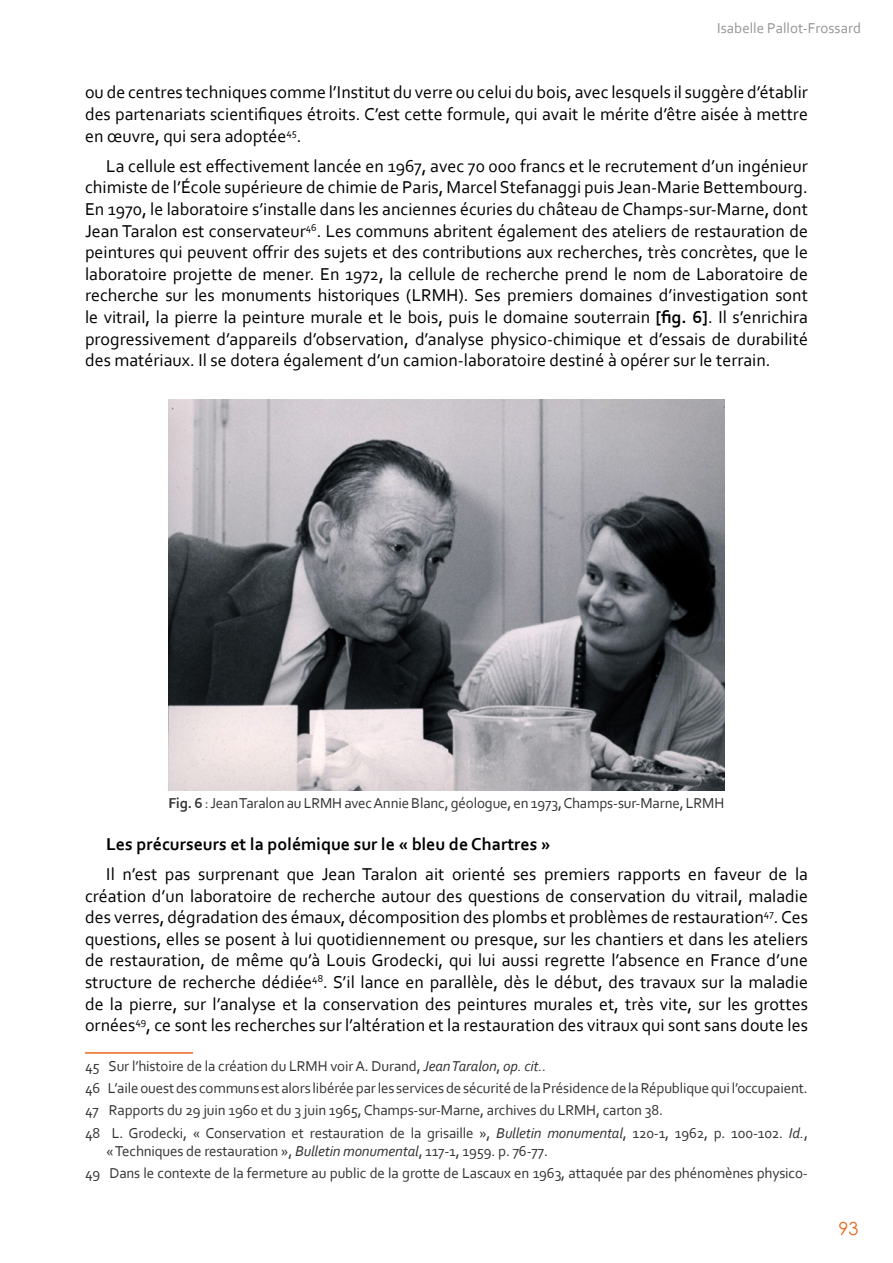
<style>
.page{position:relative;width:893px;height:1263px;background:#fff}
.page>*{position:absolute;margin:0;border:0;box-sizing:border-box;transform-origin:0 0}
.t1{font:18px/21.6px "Corbel";color:#000;text-align:justify}
.t2{font:700 18px "Corbel";color:#000}
.t3{font:18px "Century Gothic";color:#ec671d}
.t4{font:15px/22.2px "Corbel";letter-spacing:-.01em;color:#333}
.t5{font:15px "Corbel";color:#969696}
.s1{font-weight:700}
.s2{font-style:italic}
</style>
<div class="page">
<hr style="left:85px;top:1052px;width:108px;height:2px;background:#ec671d">
<img style="left:169px;top:400px;width:555px;height:391px">
<p class="t5" style="left:717px;top:19px;width:145px">Isabelle Pallot-Frossard</p>
<p class="t1" style="left:85px;top:81px;width:724px">ou de centres techniques comme l’Institut du verre ou celui du bois, avec lesquels il suggère d’établir des partenariats scientifiques étroits. C’est cette formule, qui avait le mérite d’être aisée à mettre en œuvre, qui sera adoptée<sup>45</sup>.</p>
<p class="t1" style="left:85px;top:155px;width:724px;text-indent:21px">La cellule est effectivement lancée en 1967, avec 70 000 francs et le recrutement d’un ingénieur chimiste de l’École supérieure de chimie de Paris, Marcel Stefanaggi puis Jean-Marie Bettembourg.<br>En 1970, le laboratoire s’installe dans les anciennes écuries du château de Champs-sur-Marne, dont Jean Taralon est conservateur<sup>46</sup>. Les communs abritent également des ateliers de restauration de peintures qui peuvent offrir des sujets et des contributions aux recherches, très concrètes, que le laboratoire projette de mener. En 1972, la cellule de recherche prend le nom de Laboratoire de recherche sur les monuments historiques (LRMH). Ses premiers domaines d’investigation sont le vitrail, la pierre la peinture murale et le bois, puis le domaine souterrain <span class="s1">[fig. 6]</span>. Il s’enrichira progressivement d’appareils d’observation, d’analyse physico-chimique et d’essais de durabilité des matériaux. Il se dotera également d’un camion-laboratoire destiné à opérer sur le terrain.</p>
<p class="t4" style="left:169px;top:791px;width:557px"><span class="s1">Fig. 6</span>: Jean Taralon au LRMH avec Annie Blanc, géologue, en 1973, Champs-sur-Marne, LRMH</p>
<p class="t2" style="left:106px;top:833px;width:445px">Les précurseurs et la polémique sur le « bleu de Chartres »</p>
<p class="t1" style="left:85px;top:863px;width:724px;text-indent:21px">Il n’est pas surprenant que Jean Taralon ait orienté ses premiers rapports en faveur de la création d’un laboratoire de recherche autour des questions de conservation du vitrail, maladie des verres, dégradation des émaux, décomposition des plombs et problèmes de restauration<sup>47</sup>. Ces questions, elles se posent à lui quotidiennement ou presque, sur les chantiers et dans les ateliers de restauration, de même qu’à Louis Grodecki, qui lui aussi regrette l’absence en France d’une structure de recherche dédiée<sup>48</sup>. S’il lance en parallèle, dès le début, des travaux sur la maladie de la pierre, sur l’analyse et la conservation des peintures murales et, très vite, sur les grottes ornées<sup>49</sup>, ce sont les recherches sur l’altération et la restauration des vitraux qui sont sans doute les</p>
<p class="t4" style="left:85px;top:1054px;width:724px">45 Sur l’histoire de la création du LRMH voir A. Durand, <span class="s2">Jean Taralon</span>, <span class="s2">op. cit..<br></span>46 L’aile ouest des communs est alors libérée par les services de sécurité de la Présidence de la République qui l’occupaient.<br>47 Rapports du 29 juin 1960 et du 3 juin 1965, Champs-sur-Marne, archives du LRMH, carton 38.<br>48 L. Grodecki, « Conservation et restauration de la grisaille », <span class="s2">Bulletin monumental</span>, 120-1, 1962, p. 100-102. <span class="s2">Id.</span>,</p>
<p class="t4" style="left:85px;top:1139px;width:724px;text-indent:21px">«Techniques de restauration », <span class="s2">Bulletin monumental</span>, 117-1, 1959. p. 76-77.<br>49 Dans le contexte de la fermeture au public de la grotte de Lascaux en 1963, attaquée par des phénomènes physico-</p>
<p class="t3" style="left:838px;top:1215px;width:21px">93</p>
</div>
